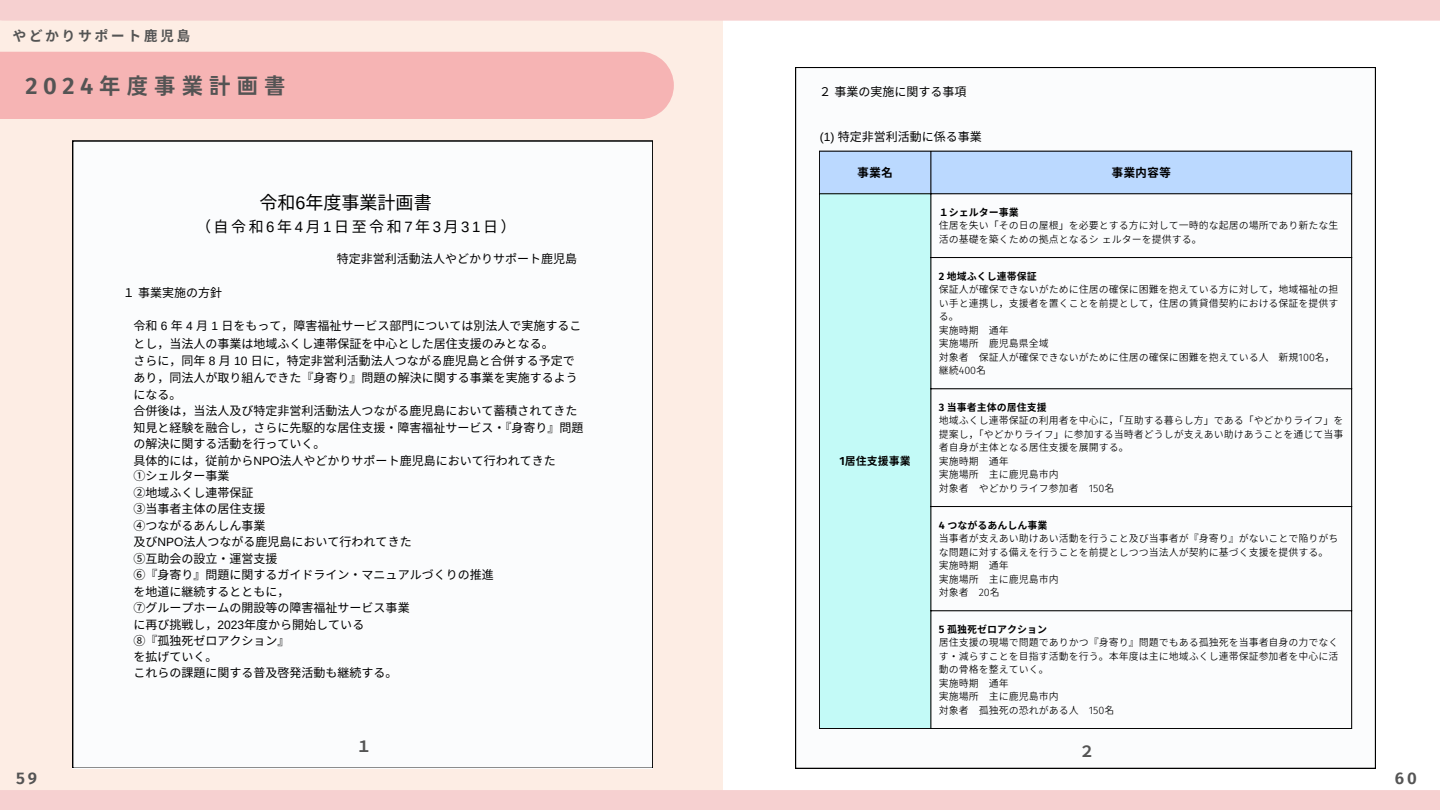
<style>
.page{position:relative;width:1440px;height:810px;background:#fff}
.page>*{position:absolute;margin:0;border:0;box-sizing:border-box;transform-origin:0 0}
.t1{font:700 22px "Glow Sans J";letter-spacing:.25em;color:#545454}
.t2{font:18px "Noto Sans CJ Ksc";color:#000}
.t3{font:700 15.6px "Glow Sans J";color:#545454}
.t4{font:15px "Noto Sans CJ Ksc";color:#000}
.t5{font:700 14px "Glow Sans J";letter-spacing:.175em;color:#545454}
.t6{font:12px/16.5px "Noto Sans CJ Ksc";color:#000}
.t7{font:700 12px "Glow Sans J";color:#000}
.t8{font:700 11px "Glow Sans J";color:#000}
.t9{font:10px/13.5px "Glow Sans J";color:#000;text-align:justify}
.t10{font:700 10px "Glow Sans J";color:#000}
.s1{font-family:"Arimo"}
</style>
<div class="page">
<div style="left:0;top:0;width:723px;height:810px;background:#fdede4"></div>
<div style="left:0;top:790px;width:1440px;height:20px;background:#f6d0d0"></div>
<div style="left:0;top:0;width:1440px;height:21px;background:#f6d0d0"></div>
<div style="left:0;top:52px;width:674px;height:67px;background:#f6b4b4"></div>
<div style="left:73px;top:141px;width:580px;height:627px;background:#fbfcfd"></div>
<svg style="left:795px;top:67px;width:581px;height:701px"></svg>
<div style="left:820px;top:152px;width:531px;height:41px;background:#bbd9ff"></div>
<div style="left:819px;top:194px;width:112px;height:535px;background:#c3faf7"></div>
<hr style="left:819px;top:152px;width:1px;height:576px;background:#000">
<hr style="left:931px;top:152px;width:1px;height:576px;background:#000">
<hr style="left:1351px;top:152px;width:1px;height:576px;background:#000">
<hr style="left:819px;top:151px;width:533px;height:1px;background:#000">
<hr style="left:819px;top:193px;width:533px;height:1px;background:#000">
<hr style="left:931px;top:257px;width:421px;height:1px;background:#000">
<hr style="left:931px;top:388px;width:421px;height:1px;background:#000">
<hr style="left:931px;top:506px;width:421px;height:1px;background:#000">
<hr style="left:931px;top:610px;width:421px;height:1px;background:#000">
<hr style="left:819px;top:728px;width:533px;height:1px;background:#000">
<p class="t5" style="left:12px;top:25px;width:180px">やどかりサポート鹿児島</p>
<h1 class="t1" style="left:26px;top:68px;width:262px">2024年度事業計画書</h1>
<p class="t2" style="left:260px;top:188px;width:174px">令和<span class="s1">6</span>年度事業計画書</p>
<p class="t4" style="left:196px;top:214px;width:321px">（自令和<span class="s1">6</span>年<span class="s1">4</span>月 <span class="s1">1</span>日至令和<span class="s1">7</span>年<span class="s1">3</span>月 <span class="s1">31</span>日）</p>
<h2 class="t6" style="left:337px;top:250px;width:240px">特定非営利活動法人やどかりサポート鹿児島</h2>
<h4 class="t6" style="left:123px;top:283px;width:100px">１事業実施の方針</h4>
<p class="t6" style="left:133px;top:316px;width:452px">令和 <span class="s1">6</span> 年 <span class="s1">4</span> 月 <span class="s1">1</span> 日をもって，障害福祉サービス部門については別法人で実施することし，当法人の事業は地域ふくし連帯保証を中心とした居住支援のみとなる。<br>さらに，同年 <span class="s1">8</span> 月 <span class="s1">10</span> 日に，特定非営利活動法人つながる鹿児島と合併する予定であり，同法人が取り組んできた『身寄り』問題の解決に関する事業を実施するようになる。<br>合併後は，当法人及び特定非営利活動法人つながる鹿児島において蓄積されてきた知見と経験を融合し，さらに先駆的な居住支援・障害福祉サービス・『身寄り』問題の解決に関する活動を行っていく。<br>具体的には，従前から<span class="s1">NPO</span>法人やどかりサポート鹿児島において行われてきた<br>①シェルター事業<br>②地域ふくし連帯保証<br>③当事者主体の居住支援<br>④つながるあんしん事業<br>及び<span class="s1">NPO</span>法人つながる鹿児島において行われてきた<br>⑤互助会の設立・運営支援<br>⑥『身寄り』問題に関するガイドライン・マニュアルづくりの推進<br>を地道に継続するとともに，<br>⑦グループホームの開設等の障害福祉サービス事業<br>に再び挑戦し，<span class="s1">2023</span>年度から開始している<br>⑧『孤独死ゼロアクション』<br>を拡げていく。<br>これらの課題に関する普及啓発活動も継続する。</p>
<h5 class="t6" style="left:819px;top:82px;width:149px">２事業の実施に関する事項</h5>
<p class="t6" style="left:820px;top:127px;width:164px"><span class="s1">(1)</span> 特定非営利活動に係る事業</p>
<p class="t7" style="left:857px;top:163px;width:37px">事業名</p>
<p class="t7" style="left:1111px;top:163px;width:61px">事業内容等</p>
<p class="t8" style="left:839px;top:452px;width:73px">1居住支援事業</p>
<p class="t10" style="left:939px;top:204px;width:81px">１シェルター事業</p>
<p class="t9" style="left:939px;top:218px;width:398px">住居を失い「その日の屋根」を必要とする方に対して一時的な起居の場所であり新たな生活の基礎を築くための拠点となるシェルターを提供する。</p>
<p class="t10" style="left:939px;top:268px;width:100px">2 地域ふくし連帯保証</p>
<p class="t9" style="left:939px;top:282px;width:401px">保証人が確保できないがために住居の確保に困難を抱えている方に対して，地域福祉の担い手と連携し，支援者を置くことを前提として，住居の賃貸借契約における保証を提供する。</p>
<p class="t9" style="left:939px;top:323px;width:71px">実施時期 通年</p>
<p class="t9" style="left:939px;top:336px;width:111px">実施場所 鹿児島県全域</p>
<p class="t9" style="left:939px;top:350px;width:328px">対象者 保証人が確保できないがために住居の確保に困難を抱えている人</p>
<p class="t9" style="left:1279px;top:350px;width:58px">新規100名，</p>
<p class="t9" style="left:939px;top:363px;width:49px">継続400名</p>
<p class="t10" style="left:939px;top:399px;width:110px">3 当事者主体の居住支援</p>
<p class="t9" style="left:939px;top:413px;width:406px">地域ふくし連帯保証の利用者を中心に，「互助する暮らし方」である「やどかりライフ」を提案し，「やどかりライフ」に参加する当時者どうしが支えあい助けあうことを通じて当事者自身が主体となる居住支援を展開する。</p>
<p class="t9" style="left:939px;top:454px;width:71px">実施時期 通年</p>
<p class="t9" style="left:939px;top:467px;width:121px">実施場所 主に鹿児島市内</p>
<p class="t9" style="left:939px;top:481px;width:177px">対象者 やどかりライフ参加者 150名</p>
<p class="t10" style="left:939px;top:517px;width:110px">4 つながるあんしん事業</p>
<p class="t9" style="left:939px;top:531px;width:401px">当事者が支えあい助けあい活動を行うこと及び当事者が『身寄り』がないことで陥りがちな問題に対する備えを行うことを前提としつつ当法人が契約に基づく支援を提供する。</p>
<p class="t9" style="left:939px;top:558px;width:71px">実施時期 通年</p>
<p class="t9" style="left:939px;top:572px;width:121px">実施場所 主に鹿児島市内</p>
<p class="t9" style="left:939px;top:585px;width:63px">対象者 20名</p>
<p class="t10" style="left:939px;top:621px;width:110px">5 孤独死ゼロアクション</p>
<p class="t9" style="left:939px;top:635px;width:401px">居住支援の現場で問題でありかつ『身寄り』問題でもある孤独死を当事者自身の力でなくす・ 減らすことを目指す活動を行う。本年度は主に地域ふくし連帯保証参加者を中心に活動の骨格を整えていく。</p>
<p class="t9" style="left:939px;top:676px;width:71px">実施時期 通年</p>
<p class="t9" style="left:939px;top:689px;width:121px">実施場所 主に鹿児島市内</p>
<p class="t9" style="left:939px;top:703px;width:138px">対象者 孤独死の恐れがある人</p>
<p class="t9" style="left:1089px;top:703px;width:27px">150名</p>
<p class="t3" style="left:356px;top:734px;width:17px">１</p>
<p class="t3" style="left:1079px;top:739px;width:17px">２</p>
<p class="t3" style="left:16px;top:766px;width:22px">59</p>
<h3 class="t3" style="left:1395px;top:766px;width:23px">60</h3>
</div>
